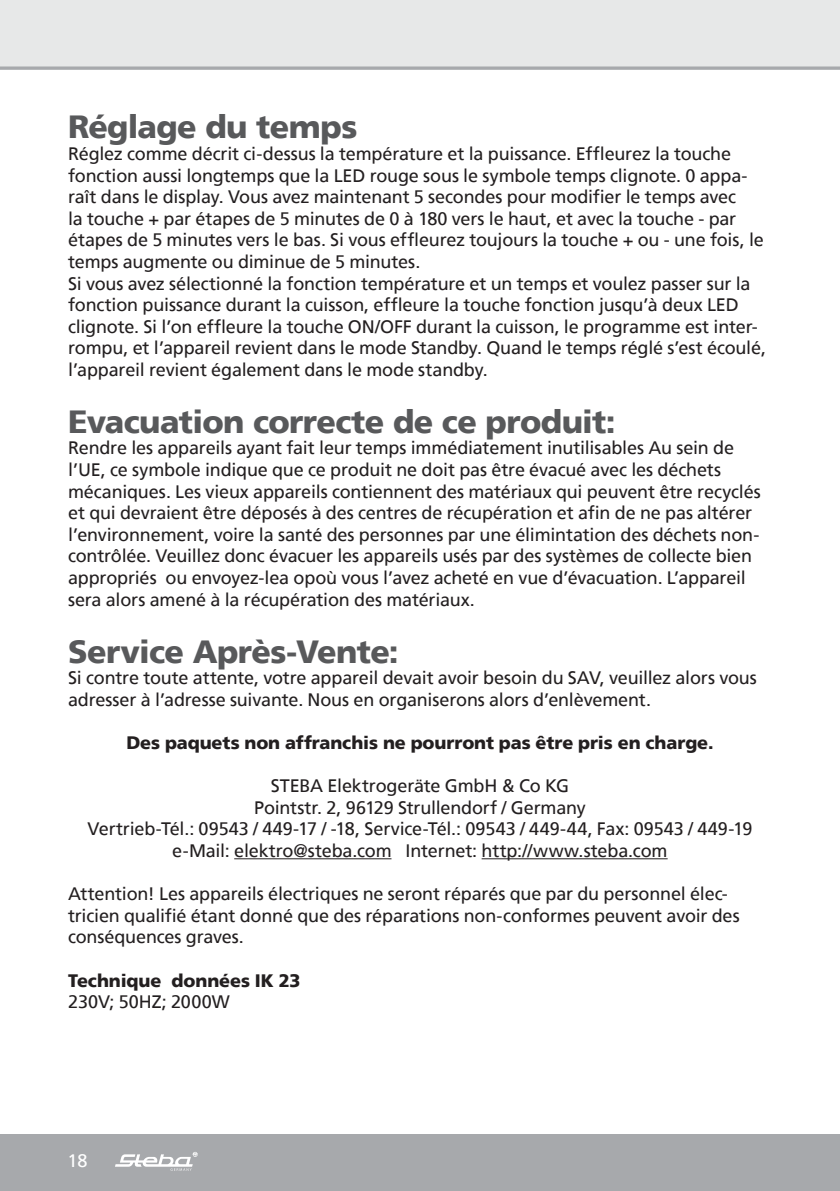
<style>
.page{position:relative;width:840px;height:1191px;background:#fff}
.page>*{position:absolute;margin:0;border:0;box-sizing:border-box;transform-origin:0 0}
.t1{font:900 32px "Frutiger";letter-spacing:-.02em;color:#58595b}
.t2{font:18px/21.6px "Frutiger";letter-spacing:-.01em;color:#231f20}
.t3{font:900 18px "Frutiger";letter-spacing:-.005em;color:#231f20}
.t4{font:18px "Frutiger";color:#fff}
</style>
<div class="page">
<div style="left:0;top:0;width:839px;height:68px;background:#e7e8e8"></div>
<hr style="left:839px;top:1134px;width:1px;height:57px;background:#a7a9ac">
<div style="left:0;top:1134px;width:839px;height:57px;background:#a7a9ac"></div>
<svg style="left:115px;top:1152px;width:82px;height:18px"></svg>
<svg style="left:0;top:66px;width:839px;height:4px;background:#b2b4b7"></svg>
<hr style="left:234px;top:858px;width:157px;height:1px;background:#231f20">
<hr style="left:481px;top:858px;width:186px;height:1px;background:#231f20">
<h1 class="t1" style="left:68px;top:108px;width:290px">Réglage du temps</h1>
<p class="t2" style="left:68px;top:143px;width:699px">Réglez comme décrit ci-dessus la température et la puissance. Effleurez la touche fonction aussi longtemps que la LED rouge sous le symbole temps clignote. 0 appa&shy;raît dans le display. Vous avez maintenant 5 secondes pour modifier le temps avec<br>la touche + par étapes de 5 minutes de 0 à 180 vers le haut, et avec la touche - par étapes de 5 minutes vers le bas. Si vous effleurez toujours la touche + ou - une fois, le temps augmente ou diminue de 5 minutes.<br>Si vous avez sélectionné la fonction température et un temps et voulez passer sur la fonction puissance durant la cuisson, effleure la touche fonction jusqu’à deux LED clignote. Si l’on effleure la touche ON/OFF durant la cuisson, le programme est inter&shy;rompu, et l’appareil revient dans le mode Standby. Quand le temps réglé s’est écoulé, l’appareil revient également dans le mode standby.</p>
<h1 class="t1" style="left:68px;top:402px;width:549px">Evacuation correcte de ce produit:</h1>
<p class="t2" style="left:68px;top:437px;width:693px">Rendre les appareils ayant fait leur temps immédiatement inutilisables Au sein de l’UE, ce symbole indique que ce produit ne doit pas être évacué avec les déchets mécaniques. Les vieux appareils contiennent des matériaux qui peuvent être recyclés et qui devraient être déposés à des centres de récupération et afin de ne pas altérer l’environnement, voire la santé des personnes par une élimintation des déchets non&shy;contrôlée. Veuillez donc évacuer les appareils usés par des systèmes de collecte bien appropriés ou envoyez-lea opoù vous l’avez acheté en vue d’évacuation. L’appareil sera alors amené à la récupération des matériaux.</p>
<h1 class="t1" style="left:68px;top:632px;width:332px">Service Après-Vente:</h1>
<p class="t2" style="left:68px;top:667px;width:689px">Si contre toute attente, votre appareil devait avoir besoin du SAV, veuillez alors vous adresser à l’adresse suivante. Nous en organiserons alors d’enlèvement.</p>
<p class="t3" style="left:126px;top:732px;width:588px">Des paquets non affranchis ne pourront pas être pris en charge.</p>
<p class="t2" style="left:88px;top:775px;width:666px;text-align:center">STEBA Elektrogeräte GmbH &amp; Co KG<br>Pointstr. 2, 96129 Strullendorf / Germany<br>Vertrieb-Tél.: 09543 / 449-17 / -18, Service-Tél.: 09543 / 449-44, Fax: 09543 / 449-19 e-Mail: elektro@steba.com Internet: http://www.steba.com</p>
<p class="t2" style="left:68px;top:883px;width:672px">Attention! Les appareils électriques ne seront réparés que par du personnel élec&shy;tricien qualifié étant donné que des réparations non-conformes peuvent avoir des conséquences graves.</p>
<p class="t3" style="left:68px;top:969px;width:234px">Technique données IK 23</p>
<p class="t2" style="left:68px;top:991px;width:163px">230V; 50HZ; 2000W</p>
<p class="t4" style="left:67px;top:1149px;width:22px">18</p>
</div>
